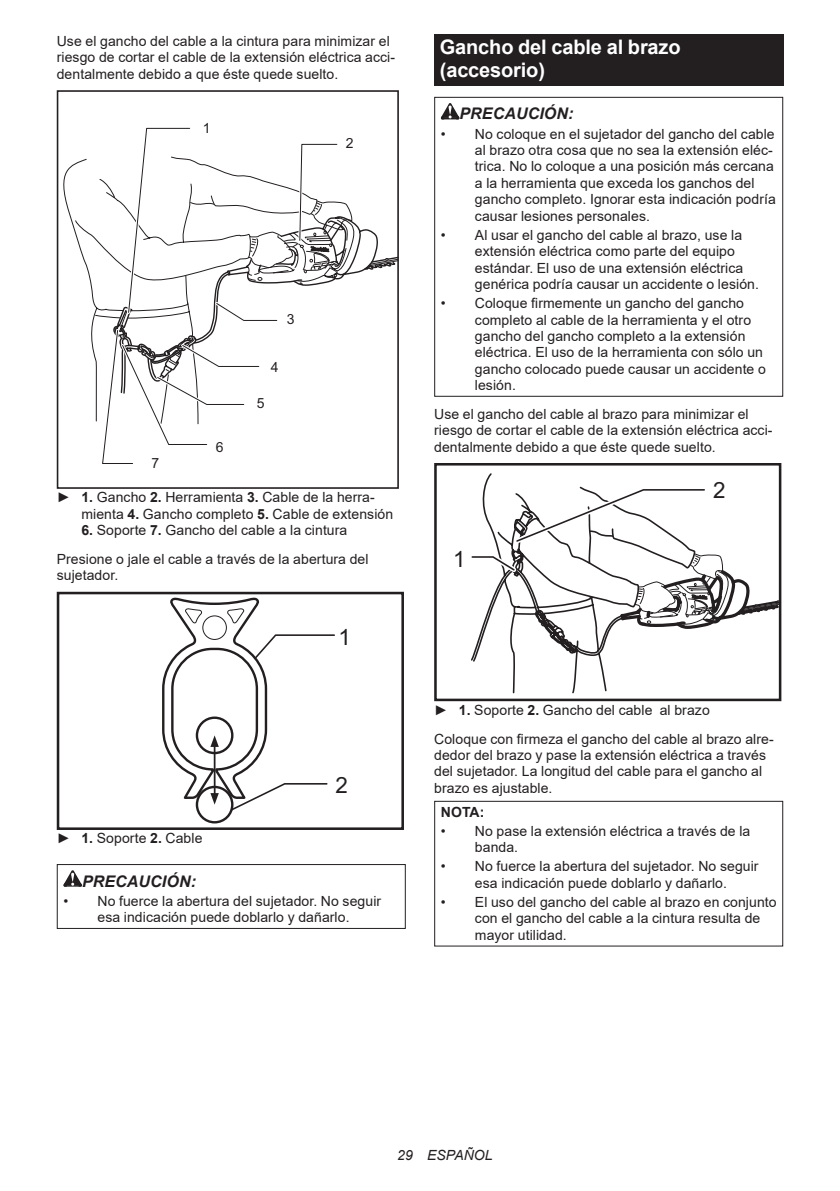
<style>
.page{position:relative;width:840px;height:1191px;background:#fff}
.page>*{position:absolute;margin:0;border:0;box-sizing:border-box;transform-origin:0 0}
.t1{font:22.4px "Arial";color:#231f20}
.t2{font:700 20px/23.4px "Arial";letter-spacing:-.01em;color:#fff}
.t3{font:italic 700 16px "Arial";letter-spacing:.005em;color:#231f20}
.t4{font:14px/16.4px "Arial";letter-spacing:.005em;color:#231f20}
.t5{font:italic 14px "Arial";letter-spacing:.005em;color:#231f20}
.t6{font:700 14px "Arial";color:#231f20}
.s1{font-weight:700}
</style>
<div class="page">
<svg style="left:63px;top:158px;width:36px;height:264px"></svg>
<svg style="left:339px;top:202px;width:56px;height:78px"></svg>
<svg style="left:101px;top:127px;width:236px;height:337px"></svg>
<div style="left:57px;top:90px;width:341px;height:399px;border:2px solid #231f20"></div>
<svg style="left:162px;top:597px;width:173px;height:227px"></svg>
<div style="left:57px;top:592px;width:347px;height:238px;border:3px solid #231f20"></div>
<svg style="left:63px;top:870px;width:19px;height:16px"></svg>
<div style="left:57px;top:864px;width:348px;height:65px;border:1px solid #231f20"></div>
<div style="left:434px;top:34px;width:348px;height:52px;background:#231f20"></div>
<svg style="left:440px;top:103px;width:19px;height:16px"></svg>
<div style="left:434px;top:97px;width:348px;height:300px;border:1px solid #231f20"></div>
<svg style="left:471px;top:473px;width:306px;height:221px"></svg>
<div style="left:434px;top:463px;width:347px;height:238px;border:3px solid #231f20"></div>
<div style="left:434px;top:801px;width:348px;height:145px;border:1px solid #231f20"></div>
<p class="t4" style="left:57px;top:33px;width:340px">Use el gancho del cable a la cintura para minimizar el riesgo de cortar el cable de la extensión eléctrica acci&shy;dentalmente debido a que éste quede suelto.</p>
<p class="t4" style="left:202px;top:120px;width:9px">1</p>
<p class="t4" style="left:345px;top:135px;width:9px">2</p>
<p class="t4" style="left:215px;top:439px;width:9px">6</p>
<p class="t4" style="left:286px;top:311px;width:9px">3</p>
<p class="t4" style="left:270px;top:359px;width:9px">4</p>
<p class="t4" style="left:256px;top:395px;width:9px">5</p>
<p class="t4" style="left:151px;top:455px;width:9px">7</p>
<p class="t4" style="left:81px;top:489px;width:313px;text-indent:-25px">► <span class="s1">1.</span> Gancho <span class="s1">2.</span> Herramienta <span class="s1">3.</span> Cable de la herra&shy;mienta <span class="s1">4.</span> Gancho completo <span class="s1">5.</span> Cable de extensión</p>
<p class="t4" style="left:57px;top:516px;width:313px;line-height:28.8px;text-align:center"><span class="s1">6.</span> Soporte <span class="s1">7.</span> Gancho del cable a la cintura<br>Presione o jale el cable a través de la abertura del</p>
<p class="t4" style="left:57px;top:567px;width:63px">sujetador.</p>
<h1 class="t1" style="left:338px;top:621px;width:14px">1</h1>
<h1 class="t1" style="left:335px;top:769px;width:14px">2</h1>
<p class="t4" style="left:57px;top:830px;width:147px">► <span class="s1">1.</span> Soporte <span class="s1">2.</span> Cable</p>
<p class="t3" style="left:82px;top:870px;width:115px">PRECAUCIÓN:</p>
<p class="t4" style="left:63px;top:892px;width:319px;text-align:center">• No fuerce la abertura del sujetador. No seguir esa indicación puede doblarlo y dañarlo.</p>
<h2 class="t2" style="left:439px;top:36px;width:242px">Gancho del cable al brazo (accesorio)</h2>
<p class="t3" style="left:459px;top:103px;width:115px">PRECAUCIÓN:</p>
<p class="t4" style="left:474px;top:125px;width:302px;text-indent:-34px">• No coloque en el sujetador del gancho del cable al brazo otra cosa que no sea la extensión eléc&shy;trica. No lo coloque a una posición más cercana a la herramienta que exceda los ganchos del gancho completo. Ignorar esta indicación podría causar lesiones personales.</p>
<p class="t4" style="left:474px;top:227px;width:285px;text-indent:-34px">• Al usar el gancho del cable al brazo, use la extensión eléctrica como parte del equipo estándar. El uso de una extensión eléctrica genérica podría causar un accidente o lesión.</p>
<p class="t4" style="left:474px;top:295px;width:292px;text-indent:-34px">• Coloque firmemente un gancho del gancho completo al cable de la herramienta y el otro gancho del gancho completo a la extensión eléctrica. El uso de la herramienta con sólo un gancho colocado puede causar un accidente o lesión.</p>
<p class="t4" style="left:434px;top:405px;width:340px">Use el gancho del cable al brazo para minimizar el riesgo de cortar el cable de la extensión eléctrica acci&shy;dentalmente debido a que éste quede suelto.</p>
<h1 class="t1" style="left:453px;top:543px;width:14px">1</h1>
<h1 class="t1" style="left:712px;top:474px;width:14px">2</h1>
<p class="t4" style="left:434px;top:695px;width:341px;line-height:28.8px">► <span class="s1">1.</span> Soporte <span class="s1">2.</span> Gancho del cable al brazo<br>Coloque con firmeza el gancho del cable al brazo alre-</p>
<p class="t4" style="left:434px;top:747px;width:333px">dedor del brazo y pase la extensión eléctrica a través del sujetador. La longitud del cable para el gancho al brazo es ajustable.</p>
<p class="t6" style="left:440px;top:802px;width:45px">NOTA:</p>
<p class="t4" style="left:474px;top:822px;width:277px;text-indent:-34px">• No pase la extensión eléctrica a través de la banda.</p>
<p class="t4" style="left:440px;top:858px;width:319px;text-align:center">• No fuerce la abertura del sujetador. No seguir esa indicación puede doblarlo y dañarlo.</p>
<p class="t4" style="left:474px;top:894px;width:303px;text-indent:-34px">• El uso del gancho del cable al brazo en conjunto con el gancho del cable a la cintura resulta de mayor utilidad.</p>
<p class="t5" style="left:397px;top:1146px;width:97px">29 ESPAÑOL</p>
</div>
